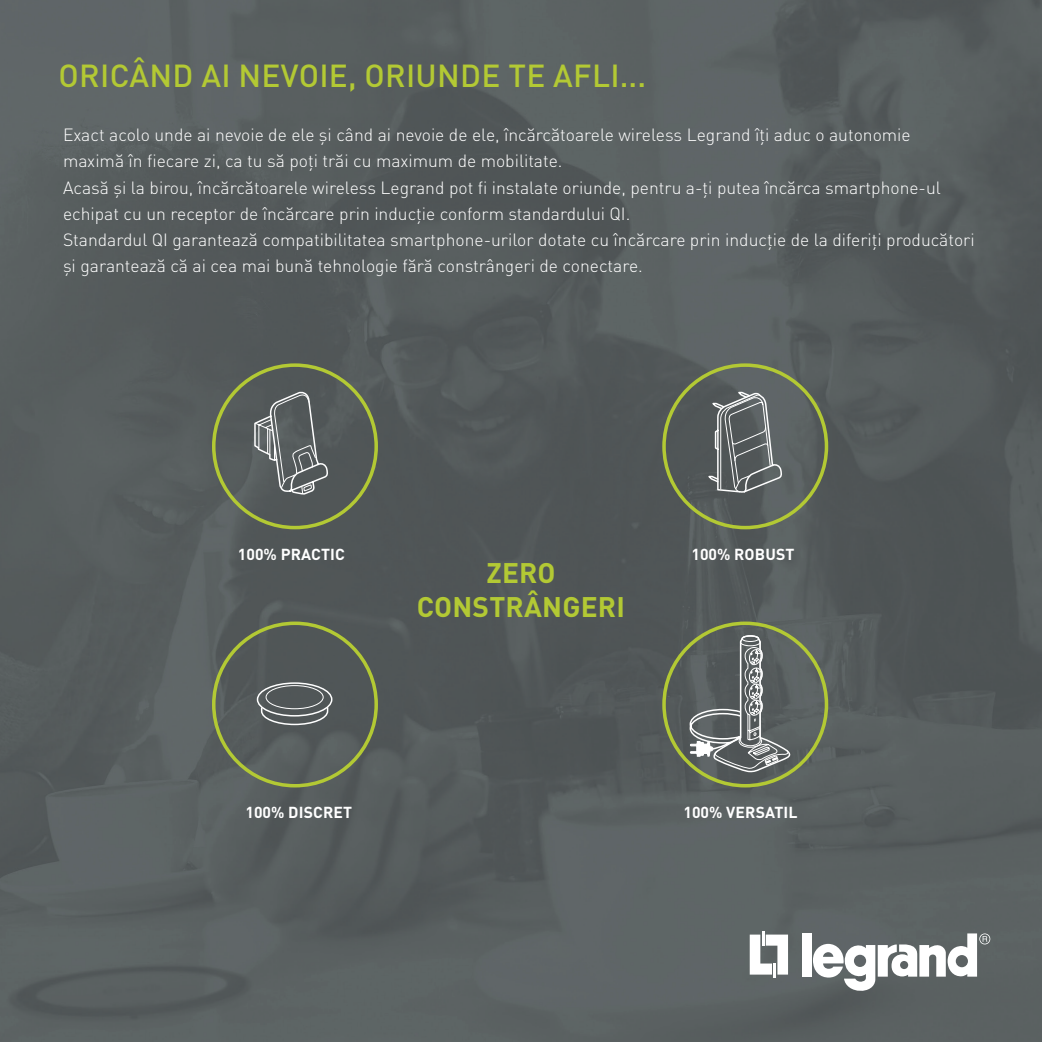
<style>
.page{position:relative;width:1042px;height:1042px;background:#fff}
.page>*{position:absolute;margin:0;border:0;box-sizing:border-box;transform-origin:0 0}
.t1{font:500 31.5px "DIN Pro";letter-spacing:.01em;color:#b3c934}
.t2{font:700 28px "DIN Pro";letter-spacing:.01em;color:#b3c934}
.t3{font:300 17.5px "DIN Pro";color:#fff}
.t4{font:700 15.75px "DIN Pro";letter-spacing:.01em;color:#fff}
</style>
<div class="page">
<img style="left:0;top:0;width:1042px;height:1042px">
<svg style="left:750px;top:931px;width:38px;height:43px"></svg>
<hr style="left:773px;top:963px;width:3px;height:15px;background:#fff">
<div style="left:802px;top:933px;width:9px;height:43px;background:#fff"></div>
<svg style="left:813px;top:933px;width:177px;height:60px"></svg>
<div style="left:212px;top:363px;width:166px;height:166px;border:4px solid #b3c934;border-radius:50%"></div>
<div style="left:212px;top:621px;width:166px;height:166px;border:4px solid #b3c934;border-radius:50%"></div>
<div style="left:662px;top:363px;width:166px;height:166px;border:4px solid #b3c934;border-radius:50%"></div>
<div style="left:662px;top:621px;width:166px;height:166px;border:4px solid #b3c934;border-radius:50%"></div>
<div style="left:257px;top:682px;width:75px;height:34px;border:1px solid #fff;border-radius:50%"></div>
<div style="left:266px;top:685px;width:57px;height:24px;border:1px solid #fff;border-radius:50%"></div>
<svg style="left:260px;top:706px;width:69px;height:19px"></svg>
<svg style="left:254px;top:392px;width:74px;height:102px;background:#696e6f"></svg>
<svg style="left:708px;top:392px;width:74px;height:106px;background:#6c7172"></svg>
<svg style="left:689px;top:635px;width:101px;height:137px;background:#6e7473"></svg>
<p class="t1" style="left:58px;top:50px;width:589px">ORICÂND AI NEVOIE, ORIUNDE TE AFLI...</p>
<p class="t3" style="left:63px;top:121px;width:849px">Exact acolo unde ai nevoie de ele și când ai nevoie de ele, încărcătoarele wireless Legrand îți aduc o autonomie</p>
<p class="t3" style="left:63px;top:148px;width:501px">maximă în fiecare zi, ca tu să poți trăi cu maximum de mobilitate.</p>
<p class="t3" style="left:63px;top:174px;width:879px">Acasă și la birou, încărcătoarele wireless Legrand pot fi instalate oriunde, pentru a-ți putea încărca smartphone-ul</p>
<p class="t3" style="left:63px;top:200px;width:569px">echipat cu un receptor de încărcare prin inducție conform standardului QI.</p>
<p class="t3" style="left:63px;top:226px;width:913px">Standardul QI garantează compatibilitatea smartphone-urilor dotate cu încărcare prin inducție de la diferiți producători</p>
<p class="t3" style="left:63px;top:253px;width:581px">și garantează că ai cea mai bună tehnologie fără constrângeri de conectare.</p>
<p class="t4" style="left:238px;top:541px;width:108px">100% PRACTIC</p>
<p class="t2" style="left:486px;top:550px;width:71px">ZERO</p>
<p class="t2" style="left:417px;top:583px;width:210px">CONSTRÂNGERI</p>
<p class="t4" style="left:691px;top:541px;width:105px">100% ROBUST</p>
<p class="t4" style="left:245px;top:799px;width:108px">100% DISCRET</p>
<p class="t4" style="left:683px;top:799px;width:115px">100% VERSATIL</p>
</div>
